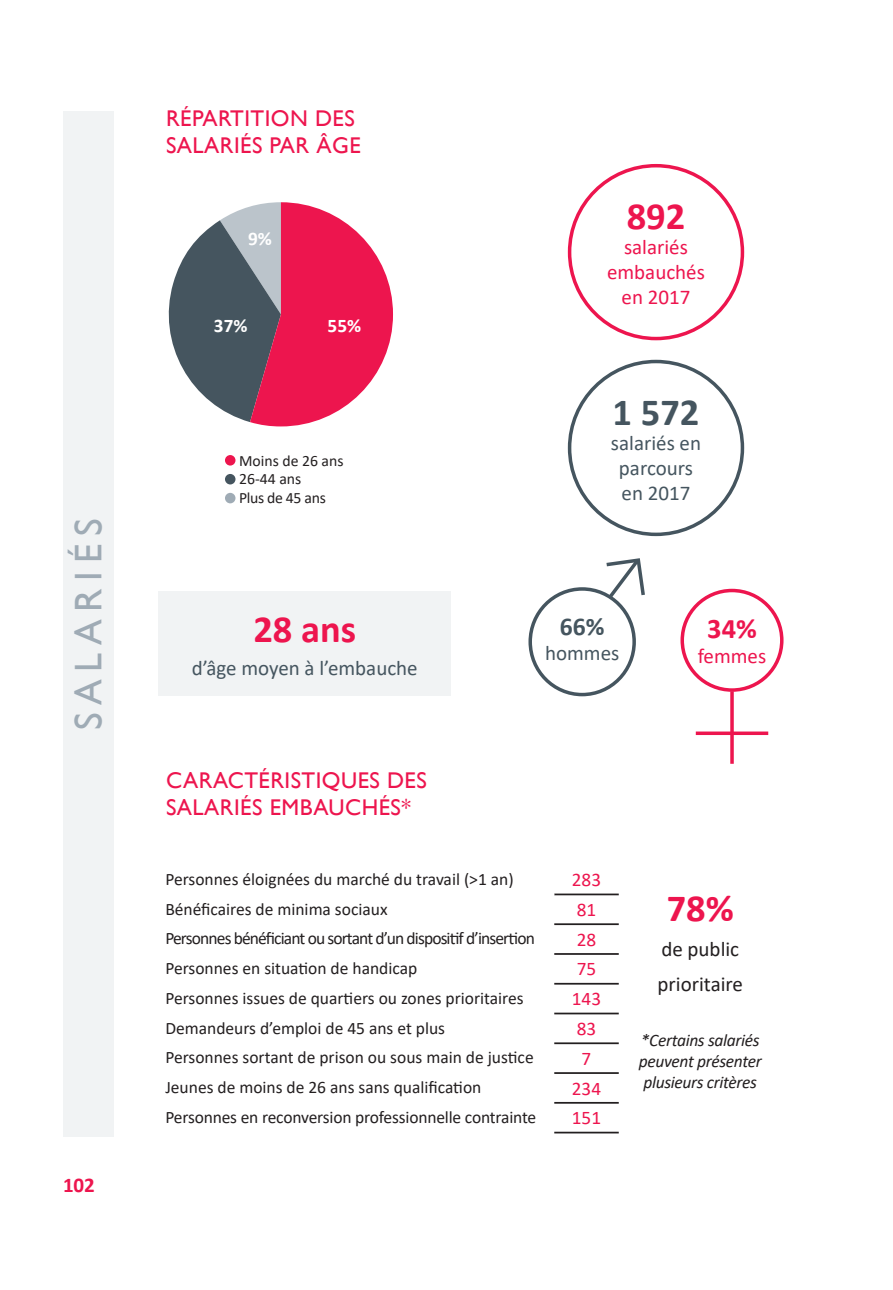
<style>
.page{position:relative;width:893px;height:1290px;background:#fff}
.page>*{position:absolute;margin:0;border:0;box-sizing:border-box;transform-origin:0 0}
.t1{font:700 38.5px "Calibri";color:#ed154e}
.t2{font:38.5px "Gill Sans";letter-spacing:.2em;color:#9fabb5}
.t3{font:700 38.5px "Calibri";color:#45555f}
.t4{font:700 28.53px "Calibri";color:#ed154e}
.t5{font:700 25.72px "Calibri";color:#45555f}
.t6{font:22.75px/27.3px "Gill Sans";letter-spacing:.02em;color:#ed154e}
.t7{font:21px/25.2px "Calibri";color:#45555f;text-align:center}
.t8{font:21px/25.2px "Calibri";color:#ed154e;text-align:center}
.t9{font:21px/35px "Calibri";color:#231f20}
.t10{font:700 21px "Calibri";color:#ed154e}
.t11{font:19.25px "Calibri";color:#ed154e}
.t12{font:700 19.25px "Calibri";color:#fff}
.t13{font:17.5px "Calibri";color:#231f20}
.t14{font:17.5px "Calibri";letter-spacing:-.05em;color:#231f20}
.t15{font:italic 17.5px/21px "Calibri";letter-spacing:-.02em;color:#231f20}
.t16{font:15.75px/18.9px "Calibri";color:#231f20}
</style>
<div class="page">
<svg style="left:168px;top:202px;width:225px;height:224px"></svg>
<div style="left:63px;top:112px;width:50px;height:1025px;background:#f1f3f4"></div>
<hr style="left:554px;top:893px;width:65px;height:2px;background:#231f20">
<hr style="left:554px;top:923px;width:65px;height:2px;background:#231f20">
<hr style="left:554px;top:953px;width:65px;height:2px;background:#231f20">
<hr style="left:554px;top:983px;width:65px;height:1px;background:#231f20">
<hr style="left:554px;top:1012px;width:65px;height:2px;background:#231f20">
<hr style="left:554px;top:1042px;width:65px;height:2px;background:#231f20">
<hr style="left:554px;top:1072px;width:65px;height:2px;background:#231f20">
<hr style="left:554px;top:1102px;width:65px;height:2px;background:#231f20">
<hr style="left:554px;top:1132px;width:65px;height:1px;background:#231f20">
<div style="left:158px;top:591px;width:293px;height:105px;background:#f1f3f4"></div>
<div style="left:528px;top:587px;width:108px;height:109px;border:4px solid #45555f;border-radius:50%"></div>
<svg style="left:603px;top:558px;width:42px;height:43px"></svg>
<div style="left:680px;top:589px;width:103px;height:103px;border:4px solid #ed154e;border-radius:50%"></div>
<svg style="left:730px;top:691px;width:4px;height:73px"></svg>
<svg style="left:696px;top:731px;width:72px;height:4px"></svg>
<div style="left:568px;top:164px;width:176px;height:176px;border:4px solid #ed154e;border-radius:50%"></div>
<div style="left:568px;top:360px;width:176px;height:176px;border:4px solid #45555f;border-radius:50%"></div>
<div style="left:225px;top:455px;width:10px;height:10px;background:#ed154e;border-radius:50%"></div>
<div style="left:225px;top:474px;width:10px;height:10px;background:#45555f;border-radius:50%"></div>
<div style="left:225px;top:493px;width:10px;height:10px;background:#9fabb5;border-radius:50%"></div>
<h1 class="t2" style="left:66px;top:730px;width:213px;rotate:-90deg">SALARIÉS</h1>
<p class="t10" style="left:63px;top:1170px;width:33px">102</p>
<h3 class="t6" style="left:166px;top:105px;width:196px">RÉPARTITION DES<br>SALARIÉS PAR ÂGE</h3>
<p class="t12" style="left:248px;top:225px;width:25px">9%</p>
<p class="t12" style="left:214px;top:312px;width:35px">37%</p>
<p class="t12" style="left:328px;top:312px;width:35px">55%</p>
<p class="t16" style="left:239px;top:450px;width:106px">Moins de 26 ans<br>26-44 ans<br>Plus de 45 ans</p>
<h1 class="t1" style="left:253px;top:602px;width:104px">28 ans</h1>
<p class="t7" style="left:192px;top:655px;width:228px">d’âge moyen à l’embauche</p>
<h3 class="t6" style="left:166px;top:767px;width:262px">CARACTÉRISTIQUES DES<br>SALARIÉS EMBAUCHÉS*</h3>
<h1 class="t1" style="left:627px;top:189px;width:60px">892</h1>
<p class="t8" style="left:607px;top:234px;width:99px">salariés embauchés en 2017</p>
<h1 class="t3" style="left:613px;top:385px;width:88px">1 572</h1>
<p class="t7" style="left:611px;top:430px;width:92px">salariés en parcours en 2017</p>
<h3 class="t5" style="left:560px;top:608px;width:46px">66%</h3>
<p class="t7" style="left:545px;top:640px;width:76px">hommes</p>
<h2 class="t4" style="left:707px;top:609px;width:51px">34%</h2>
<p class="t8" style="left:698px;top:643px;width:70px">femmes</p>
<p class="t13" style="left:165px;top:867px;width:350px">Personnes éloignées du marché du travail (&gt;1 an)</p>
<p class="t11" style="left:572px;top:866px;width:31px">283</p>
<p class="t13" style="left:165px;top:896px;width:224px">Bénéficaires de minima sociaux</p>
<p class="t11" style="left:577px;top:896px;width:21px">81</p>
<p class="t14" style="left:165px;top:926px;width:371px">Personnes bénéficiant ou sortant d’un dispositif d’insertion</p>
<p class="t11" style="left:577px;top:926px;width:21px">28</p>
<p class="t13" style="left:165px;top:956px;width:253px">Personnes en situation de handicap</p>
<p class="t11" style="left:577px;top:955px;width:21px">75</p>
<p class="t13" style="left:165px;top:986px;width:360px">Personnes issues de quartiers ou zones prioritaires</p>
<p class="t11" style="left:572px;top:985px;width:31px">143</p>
<p class="t13" style="left:165px;top:1016px;width:281px">Demandeurs d’emploi de 45 ans et plus</p>
<p class="t11" style="left:577px;top:1015px;width:21px">83</p>
<p class="t13" style="left:165px;top:1045px;width:370px">Personnes sortant de prison ou sous main de justice</p>
<p class="t11" style="left:582px;top:1045px;width:11px">7</p>
<p class="t13" style="left:165px;top:1075px;width:318px">Jeunes de moins de 26 ans sans qualification</p>
<p class="t11" style="left:572px;top:1075px;width:31px">234</p>
<p class="t13" style="left:165px;top:1105px;width:372px">Personnes en reconversion professionnelle contrainte</p>
<p class="t11" style="left:572px;top:1104px;width:31px">151</p>
<h1 class="t1" style="left:667px;top:881px;width:69px">78%</h1>
<p class="t9" style="left:657px;top:931px;width:87px">de public prioritaire</p>
<p class="t15" style="left:639px;top:1029px;width:124px">*Certains salariés peuvent présenter plusieurs critères</p>
</div>
